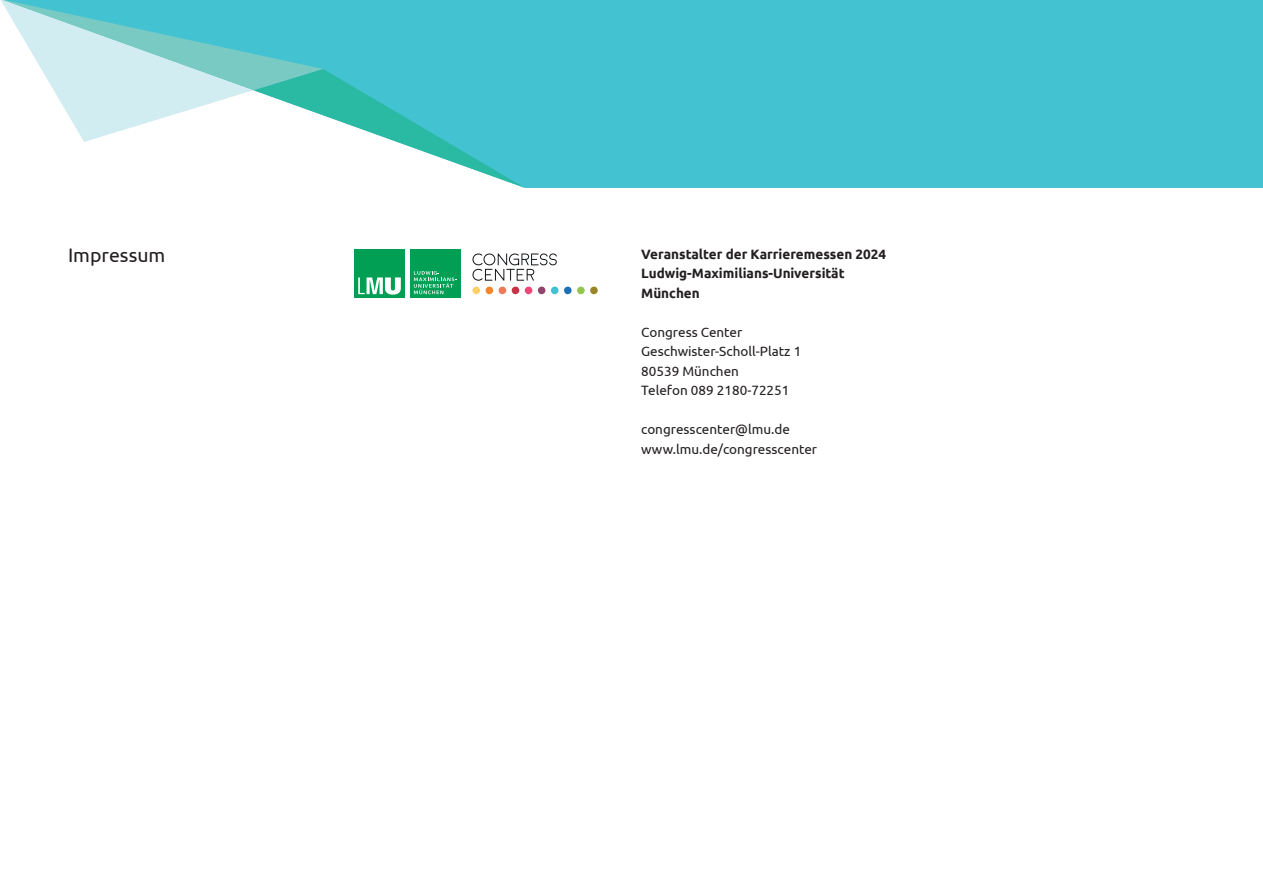
<style>
.page{position:relative;width:1263px;height:893px;background:#fff}
.page>*{position:absolute;margin:0;border:0;box-sizing:border-box;transform-origin:0 0}
._02_Headline_light_s{font:19.5px "Ubuntu";color:#231f20}
._05_Fließtext{font:13.5px "Ubuntu";color:#231f20}
._04_Einleitung_bold{font:700 13.5px/19.5px "Ubuntu";color:#231f20}
</style>
<div class="page">
<div style="left:525px;top:0;width:738px;height:188px;background:#43c2d1"></div>
<svg style="left:1px;top:0;width:524px;height:188px"></svg>
<div style="left:355px;top:249px;width:50px;height:49px;background:#009f54"></div>
<div style="left:410px;top:249px;width:50px;height:49px;background:#009f54"></div>
<svg style="left:358px;top:277px;width:43px;height:18px"></svg>
<svg style="left:414px;top:271px;width:43px;height:23px"></svg>
<svg style="left:472px;top:253px;width:126px;height:42px"></svg>
<p class="_02_Headline_light_s" style="left:68px;top:243px;width:99px">Impressum</p>
<p class="_04_Einleitung_bold" style="left:641px;top:244px;width:246px">Veranstalter der Karrieremessen 2024<br>Ludwig-Maximilians-Universität<br>München</p>
<p class="_05_Fließtext" style="left:641px;top:324px;width:103px">Congress Center</p>
<p class="_05_Fließtext" style="left:641px;top:343px;width:162px">Geschwister-Scholl-Platz 1</p>
<p class="_05_Fließtext" style="left:641px;top:363px;width:99px">80539 München</p>
<p class="_05_Fließtext" style="left:641px;top:382px;width:150px">Telefon 089 2180-72251</p>
<p class="_05_Fließtext" style="left:641px;top:421px;width:150px">congresscenter@lmu.de</p>
<p class="_05_Fließtext" style="left:641px;top:441px;width:177px">www.lmu.de/congresscenter</p>
</div>
